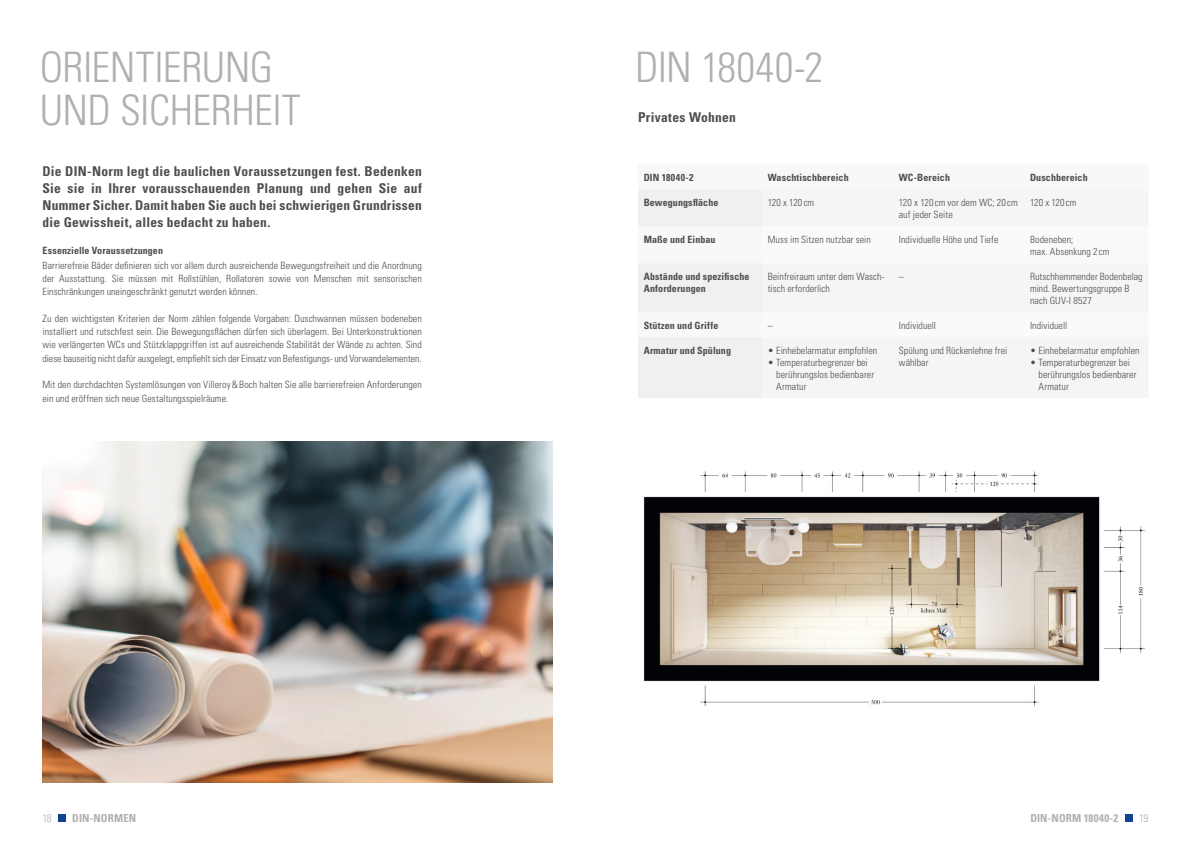
<style>
.page{position:relative;width:1191px;height:842px;background:#fff}
.page>*{position:absolute;margin:0;border:0;box-sizing:border-box;transform-origin:0 0}
.t1{font:300 condensed 42px/43px "Univers LT";letter-spacing:-.015em;color:#afb0b0}
.t2{font:700 condensed 13.5px/17px "Univers LT";letter-spacing:.02em;color:#4e4e4d;text-align:justify}
.t3{font:700 condensed 11px "Univers LT";letter-spacing:.01em;color:#afb0b0}
.t4{font:300 condensed 11px "Univers LT";color:#afb0b0}
.t5{font:300 condensed 10px/12px "Univers LT";letter-spacing:.005em;color:#4e4e4d}
.t6{font:700 condensed 10px/12px "Univers LT";letter-spacing:.01em;color:#4e4e4d}
</style>
<div class="page">
<div style="left:1125px;top:814px;width:7px;height:8px;background:#104391"></div>
<div style="left:58px;top:814px;width:8px;height:8px;background:#104391"></div>
<img style="left:43px;top:442px;width:510px;height:340px">
<img style="left:643px;top:471px;width:502px;height:236px">
<div style="left:638px;top:189px;width:124px;height:209px;background:#f0f0f0"></div>
<div style="left:762px;top:190px;width:386px;height:208px;background:#f6f5f4"></div>
<svg style="left:762px;top:226px;width:386px;height:111px"></svg>
<h1 class="t1" style="left:40px;top:46px;width:262px">ORIENTIERUNG<br>UND SICHERHEIT</h1>
<h2 class="t2" style="left:43px;top:162px;width:381px">Die DIN-Norm legt die baulichen Voraussetzungen fest. Bedenken Sie sie in Ihrer vorausschauenden Planung und gehen Sie auf Nummer Sicher. Damit haben Sie auch bei schwierigen Grundrissen die Gewissheit, alles bedacht zu haben.</h2>
<p class="t6" style="left:43px;top:245px;width:122px">Essenzielle Voraussetzungen</p>
<p class="t5" style="left:43px;top:258px;width:381px;line-height:13.3px;text-align:justify">Barrierefreie Bäder definieren sich vor allem durch ausreichende Bewegungsfreiheit und die Anordnung der Ausstattung. Sie müssen mit Rollstühlen, Rollatoren sowie von Menschen mit sensorischen Einschränkungen uneingeschränkt genutzt werden können.</p>
<p class="t5" style="left:43px;top:312px;width:381px;line-height:13.3px;text-align:justify">Zu den wichtigsten Kriterien der Norm zählen folgende Vorgaben: Duschwannen müssen bodeneben installiert und rutschfest sein. Die Bewegungsflächen dürfen sich überlagern. Bei Unterkonstruktionen wie verlängerten WCs und Stützklappgriffen ist auf ausreichende Stabilität der Wände zu achten. Sind diese bauseitig nicht dafür ausgelegt, empfiehlt sich der Einsatz von Befestigungs- und Vorwandelementen.</p>
<p class="t5" style="left:43px;top:378px;width:381px;line-height:13.3px">Mit den durchdachten Systemlösungen von Villeroy&amp;Boch halten Sie alle barrierefreien Anforderungen ein und eröffnen sich neue Gestaltungsspielräume.</p>
<h1 class="t1" style="left:635px;top:46px;width:189px">DIN 18040-2</h1>
<h2 class="t2" style="left:638px;top:109px;width:99px">Privates Wohnen</h2>
<p class="t6" style="left:643px;top:171px;width:51px">DIN 18040-2</p>
<p class="t6" style="left:767px;top:171px;width:82px">Waschtischbereich</p>
<p class="t6" style="left:899px;top:171px;width:53px">WC-Bereich</p>
<p class="t6" style="left:1030px;top:171px;width:59px">Duschbereich</p>
<p class="t6" style="left:643px;top:196px;width:76px">Bewegungsfläche</p>
<p class="t5" style="left:767px;top:196px;width:48px">120 x 120 cm</p>
<p class="t5" style="left:899px;top:196px;width:120px">120 x 120 cm vor dem WC; 20 cm auf jeder Seite</p>
<p class="t5" style="left:1030px;top:196px;width:48px">120 x 120 cm</p>
<p class="t6" style="left:643px;top:233px;width:73px">Maße und Einbau</p>
<p class="t5" style="left:767px;top:233px;width:105px">Muss im Sitzen nutzbar sein</p>
<p class="t5" style="left:899px;top:233px;width:101px">Individuelle Höhe und Tiefe</p>
<p class="t5" style="left:1030px;top:233px;width:81px">Bodeneben;<br>max. Absenkung 2 cm</p>
<p class="t6" style="left:643px;top:270px;width:107px">Abstände und spezifische<br>Anforderungen</p>
<p class="t5" style="left:767px;top:270px;width:118px">Beinfreiraum unter dem Wasch&shy;tisch erforderlich</p>
<p class="t5" style="left:899px;top:270px;width:6px">–</p>
<p class="t5" style="left:1030px;top:270px;width:114px">Rutschhemmender Bodenbelag mind. Bewertungsgruppe B nach GUV-I 8527</p>
<p class="t6" style="left:643px;top:319px;width:76px">Stützen und Griffe</p>
<p class="t5" style="left:899px;top:319px;width:39px">Individuell</p>
<p class="t5" style="left:1030px;top:319px;width:39px">Individuell</p>
<p class="t6" style="left:643px;top:344px;width:89px">Armatur und Spülung</p>
<p class="t5" style="left:767px;top:344px;width:111px">• Einhebelarmatur empfohlen</p>
<p class="t5" style="left:776px;top:356px;width:99px;text-indent:-8px">• Temperaturbegrenzer bei berührungslos bedienbarer<br>Armatur</p>
<p class="t5" style="left:899px;top:344px;width:110px">Spülung und Rückenlehne frei wählbar</p>
<p class="t5" style="left:1030px;top:344px;width:111px">• Einhebelarmatur empfohlen</p>
<p class="t5" style="left:1038px;top:356px;width:99px;text-indent:-8px">• Temperaturbegrenzer bei berührungslos bedienbarer<br>Armatur</p>
<p class="t4" style="left:43px;top:812px;width:11px">18</p>
<p class="t3" style="left:72px;top:812px;width:65px">DIN-NORMEN</p>
<p class="t3" style="left:1030px;top:812px;width:89px">DIN-NORM 18040-2</p>
<p class="t4" style="left:1139px;top:812px;width:11px">19</p>
</div>
